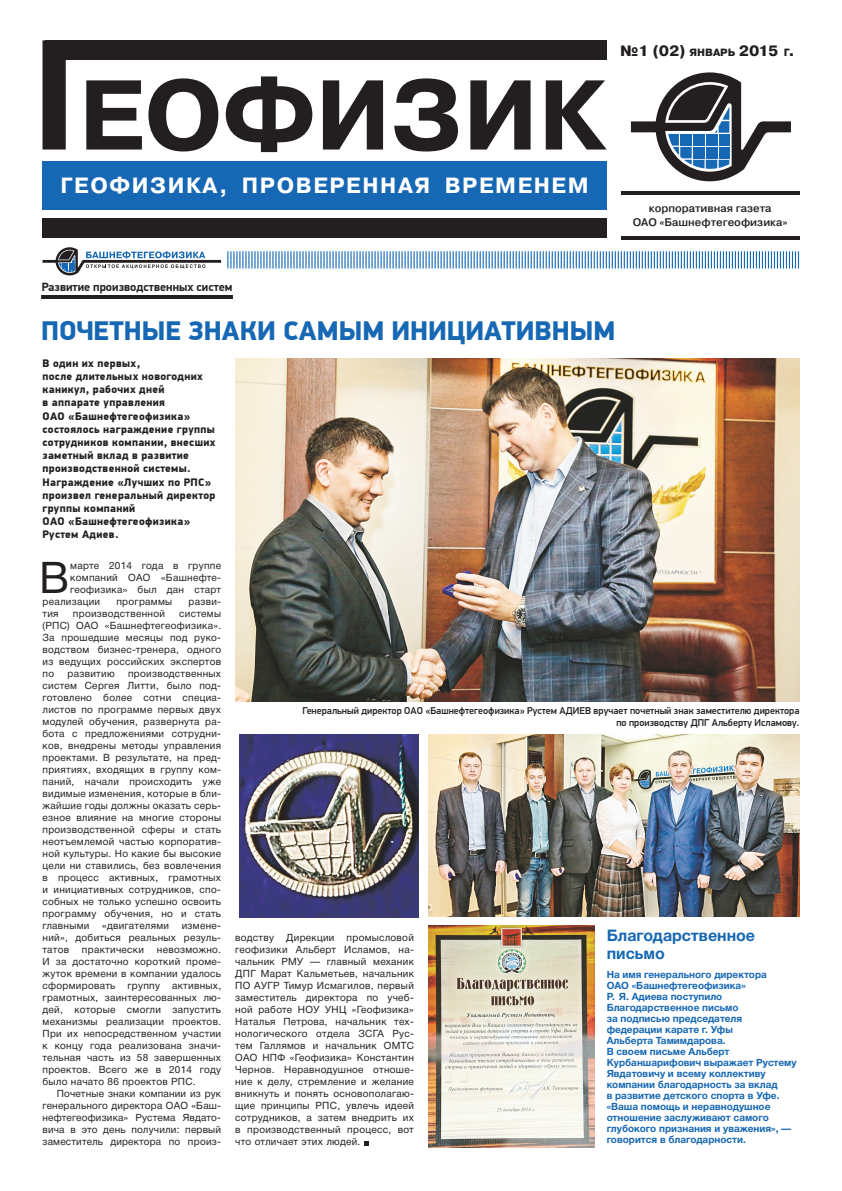
<style>
.page{position:relative;width:842px;height:1191px;background:#fff}
.page>*{position:absolute;margin:0;border:0;box-sizing:border-box;transform-origin:0 0}
.t1{font:43.7px "Helvetica 5 Normal";color:#231f20}
.заголовок1{font:900 27.2px "PF Din Display Pro";color:#1768b4}
.t2{font:700 22px "Pragmatica";letter-spacing:.07em;color:#fff}
.t3{font:16px/18px "Helvetica 7 Bold";color:#1768b4}
.t4{font:800 15px "Pragmatica";letter-spacing:-.03em;color:#231f20}
.t5{font:700 12px "PF Din Display Pro";color:#231f20}
.Лид{font:900 11px/13.2px "PF Din Display Pro";letter-spacing:.03em;color:#231f20}
.t6{font:500 11px "Pragmatica";color:#231f20}
.t7{font:10px/12px "Helvetica 5 Normal";letter-spacing:.03em;color:#231f20;text-align:justify}
.t8{font:10px/11px "Helvetica 7 Bold";color:#1768b4}
.подпись_фото{font:500 10px/12px "PF Din Display Pro";color:#231f20;text-align:right}
.s1{font-size:10.5px}
</style>
<div class="page">
<div style="left:43px;top:161px;width:564px;height:48px;background:#1768b4"></div>
<svg style="left:43px;top:247px;width:178px;height:28px"></svg>
<div style="left:45px;top:40px;width:562px;height:20px;background:#231f20"></div>
<div style="left:43px;top:218px;width:564px;height:20px;background:#231f20"></div>
<svg style="left:43px;top:40px;width:99px;height:109px"></svg>
<svg style="left:148px;top:78px;width:70px;height:73px"></svg>
<svg style="left:226px;top:76px;width:86px;height:76px"></svg>
<svg style="left:323px;top:80px;width:60px;height:69px"></svg>
<svg style="left:394px;top:78px;width:64px;height:73px"></svg>
<svg style="left:470px;top:80px;width:60px;height:69px"></svg>
<svg style="left:546px;top:80px;width:61px;height:69px"></svg>
<svg style="left:631px;top:72px;width:160px;height:109px"></svg>
<hr style="left:621px;top:191px;width:178px;height:3px;background:#231f20">
<hr style="left:621px;top:236px;width:178px;height:3px;background:#231f20">
<svg style="left:227px;top:251px;width:572px;height:17px"></svg>
<svg style="left:364px;top:1141px;width:4px;height:4px"></svg>
<hr style="left:41px;top:295px;width:192px;height:4px;background:#231f20">
<img style="left:235px;top:359px;width:564px;height:342px">
<img style="left:240px;top:734px;width:178px;height:183px">
<img style="left:428px;top:925px;width:166px;height:223px">
<img style="left:428px;top:734px;width:371px;height:182px">
<p class="t4" style="left:620px;top:41px;width:176px">№1 (02) <span class="s1">январь</span> 2015 <span class="s1">г</span>.</p>
<p class="t2" style="left:60px;top:171px;width:530px">ГЕОФИЗИКА, ПРОВЕРЕННАЯ ВРЕМЕНЕМ</p>
<p class="t5" style="left:42px;top:279px;width:192px">Развитие производственных систем</p>
<p class="t6" style="left:649px;top:201px;width:124px">корпоративная газета</p>
<p class="t6" style="left:633px;top:215px;width:156px">ОАО «Башнефтегеофизика»</p>
<p class="заголовок1" style="left:41px;top:314px;width:576px">ПОЧЕТНЫЕ ЗНАКИ САМЫМ ИНИЦИАТИВНЫМ</p>
<p class="Лид" style="left:43px;top:357px;width:175px">В один их первых,<br>после длительных новогодних каникул, рабочих дней<br>в аппарате управления<br>ОАО «Башнефтегеофизика» состоялось награждение группы сотрудников компании, внесших заметный вклад в развитие производственной системы.<br>Награждение «Лучших по РПС» произвел генеральный директор группы компаний<br>ОАО «Башнефтегеофизика»<br>Рустем Адиев.</p>
<p class="t1" style="left:39px;top:553px;width:31px">В</p>
<p class="t7" style="left:70px;top:559px;width:152px">марте 2014 года в группе</p>
<p class="t7" style="left:70px;top:571px;width:152px">компаний ОАО «Башнефте-</p>
<p class="t7" style="left:70px;top:583px;width:152px">геофизика» был дан старт</p>
<p class="t7" style="left:43px;top:595px;width:59px">реализации</p>
<p class="t7" style="left:116px;top:595px;width:57px">программы</p>
<p class="t7" style="left:188px;top:595px;width:34px">разви-</p>
<p class="t7" style="left:43px;top:607px;width:18px">тия</p>
<p class="t7" style="left:73px;top:607px;width:94px">производственной</p>
<p class="t7" style="left:43px;top:607px;width:180px;text-indent:137px">системы (РПС) ОАО «Башнефтегеофизика».<br>За прошедшие месяцы под руко&shy;водством бизнес-тренера, одного из ведущих российских экспертов по</p>
<p class="t7" style="left:43px;top:667px;width:180px;text-indent:86px">производственных систем Сергея Литти, было под&shy;готовлено более сотни специа&shy;листов по программе первых двух модулей обучения, развернута ра&shy;бота с предложениями сотрудни&shy;ков, внедрены методы управления проектами. В результате, на пред&shy;приятиях, входящих в группу ком&shy;паний, начали происходить уже видимые изменения, которые в бли&shy;жайшие годы должны оказать серь&shy;езное влияние на многие стороны производственной сферы и стать неотъемлемой частью корпоратив&shy;ной культуры. Но какие бы высокие цели ни ставились, без вовлечения в процесс активных, грамотных и инициативных сотрудников, спо&shy;собных не только успешно освоить программу обучения, но и стать главными</p>
<p class="t7" style="left:67px;top:667px;width:49px">развитию</p>
<p class="t7" style="left:43px;top:919px;width:180px;text-indent:139px">измене&shy;ний», добиться реальных резуль&shy;татов</p>
<p class="t7" style="left:102px;top:919px;width:68px">«двигателями</p>
<p class="t7" style="left:82px;top:943px;width:63px">практически</p>
<p class="t7" style="left:43px;top:943px;width:180px;text-indent:114px">невозможно.<br>И за достаточно короткий проме&shy;жуток времени в компании удалось сформировать группу активных, грамотных, заинтересованных лю&shy;дей, которые смогли запустить механизмы реализации проектов.<br>При их непосредственном участии к концу года реализована значи&shy;тельная часть из 58 завершенных проектов. Всего же в 2014 году было начато 86 проектов РПС.</p>
<p class="t7" style="left:43px;top:1087px;width:180px;text-indent:14px">Почетные знаки компании из рук генерального директора ОАО «Баш&shy;нефтегеофизика» Рустема Явдато&shy;вича в это день получили: первый заместитель директора по произ-</p>
<p class="подпись_фото" style="left:302px;top:704px;width:498px">Генеральный директор ОАО «Башнефтегеофизика» Рустем АДИЕВ вручает почетный знак заместителю директора по производству ДПГ Альберту Исламову.</p>
<p class="t7" style="left:235px;top:932px;width:180px">водству Дирекции промысловой геофизики Альберт Исламов, на&shy;чальник РМУ — главный механик ДПГ Марат Кальметьев, начальник ПО АУГР Тимур Исмагилов, первый заместитель директора по учеб&shy;ной работе НОУ УНЦ «Геофизика» Наталья Петрова, начальник тех&shy;нологического отдела ЗСГА Рус&shy;тем Галлямов и начальник ОМТС ОАО НПФ «Геофизика» Константин Чернов. Неравнодушное отноше&shy;ние к делу, стремление и желание вникнуть и понять основополагаю&shy;щие принципы РПС, увлечь идеей сотрудников, а затем внедрить их в производственный процесс, вот что отличает этих людей.</p>
<p class="t3" style="left:607px;top:926px;width:150px">Благодарственное письмо</p>
<p class="t8" style="left:607px;top:969px;width:191px">На имя генерального директора<br>ОАО «Башнефтегеофизика»<br>Р. Я. Адиева поступило<br>Благодарственное письмо<br>за подписью председателя федерации карате г. Уфы<br>Альберта Тамимдарова.<br>В своем письме Альберт<br>Курбаншарифович выражает Рустему<br>Явдатовичу и всему коллективу компании благодарность за вклад<br>в развитие детского спорта в Уфе. «Ваша помощь и неравнодушное отношение заслуживают самого глубокого признания и уважения», — говорится в благодарности.</p>
</div>
